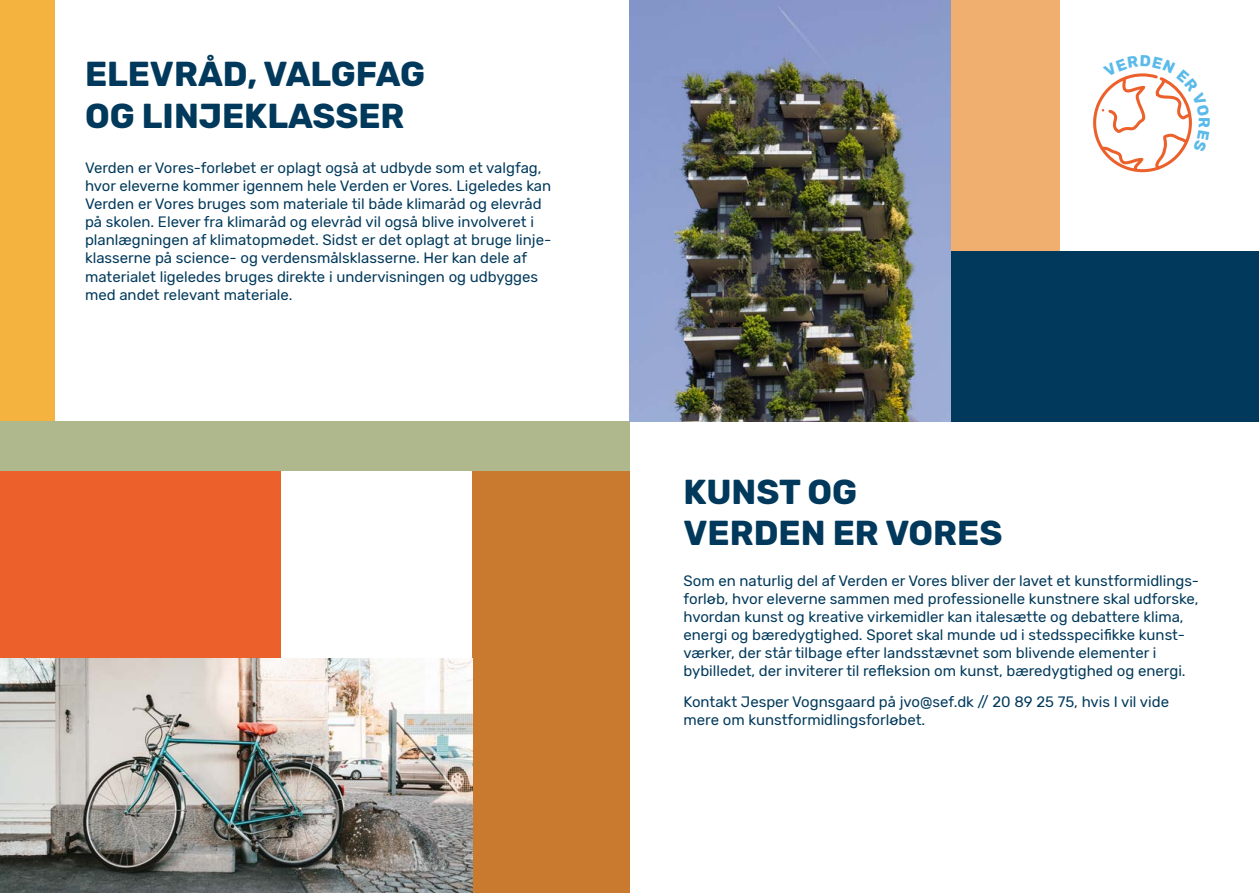
<style>
.page{position:relative;width:1259px;height:893px;background:#fff}
.page>*{position:absolute;margin:0;border:0;box-sizing:border-box;transform-origin:0 0}
.t1{font:700 34.5px/41.4px "Rubik";color:#00395b}
.t2{font:700 15.75px "Rubik";color:#5abaea}
.t3{font:15px/18px "Rubik";color:#00395b}
</style>
<div class="page">
<div style="left:0;top:0;width:54px;height:422px;background:#f4b23e"></div>
<div style="left:0;top:471px;width:281px;height:187px;background:#ec612b"></div>
<div style="left:472px;top:471px;width:157px;height:422px;background:#ca7a2e"></div>
<div style="left:0;top:422px;width:629px;height:49px;background:#afb88c"></div>
<img style="left:0;top:658px;width:472px;height:235px">
<div style="left:950px;top:0;width:110px;height:251px;background:#f0af6e"></div>
<div style="left:950px;top:251px;width:309px;height:171px;background:#00395b"></div>
<img style="left:629px;top:0;width:321px;height:422px">
<svg style="left:1093px;top:73px;width:99px;height:100px"></svg>
<h1 class="t1" style="left:85px;top:55px;width:342px">ELEVRÅD, VALGFAG<br>OG LINJEKLASSER</h1>
<p class="t3" style="left:85px;top:160px;width:468px">Verden er Vores-forløbet er oplagt også at udbyde som et valgfag, hvor eleverne kommer igennem hele Verden er Vores. Ligeledes kan Verden er Vores bruges som materiale til både klimaråd og elevråd på skolen. Elever fra klimaråd og elevråd vil også blive involveret i planlægningen af klimatopmødet. Sidst er det oplagt at bruge linje&shy;klasserne på science- og verdensmålsklasserne. Her kan dele af materialet ligeledes bruges direkte i undervisningen og udbygges med andet relevant materiale.</p>
<h1 class="t1" style="left:683px;top:472px;width:320px">KUNST OG<br>VERDEN ER VORES</h1>
<p class="t2" style="left:1213px;top:117px;width:12px;rotate:90deg">R</p>
<p class="t3" style="left:683px;top:572px;width:517px">Som en naturlig del af Verden er Vores bliver der lavet et kunstformidlings&shy;forløb, hvor eleverne sammen med professionelle kunstnere skal udforske, hvordan kunst og kreative virkemidler kan italesætte og debattere klima, energi og bæredygtighed. Sporet skal munde ud i stedsspecifikke kunst&shy;værker, der står tilbage efter landsstævnet som blivende elementer i bybilledet, der inviterer til refleksion om kunst, bæredygtighed og energi.</p>
<p class="t3" style="left:683px;top:693px;width:487px">Kontakt Jesper Vognsgaard på jvo@sef.dk // 20 89 25 75, hvis I vil vide mere om kunstformidlingsforløbet.</p>
</div>
